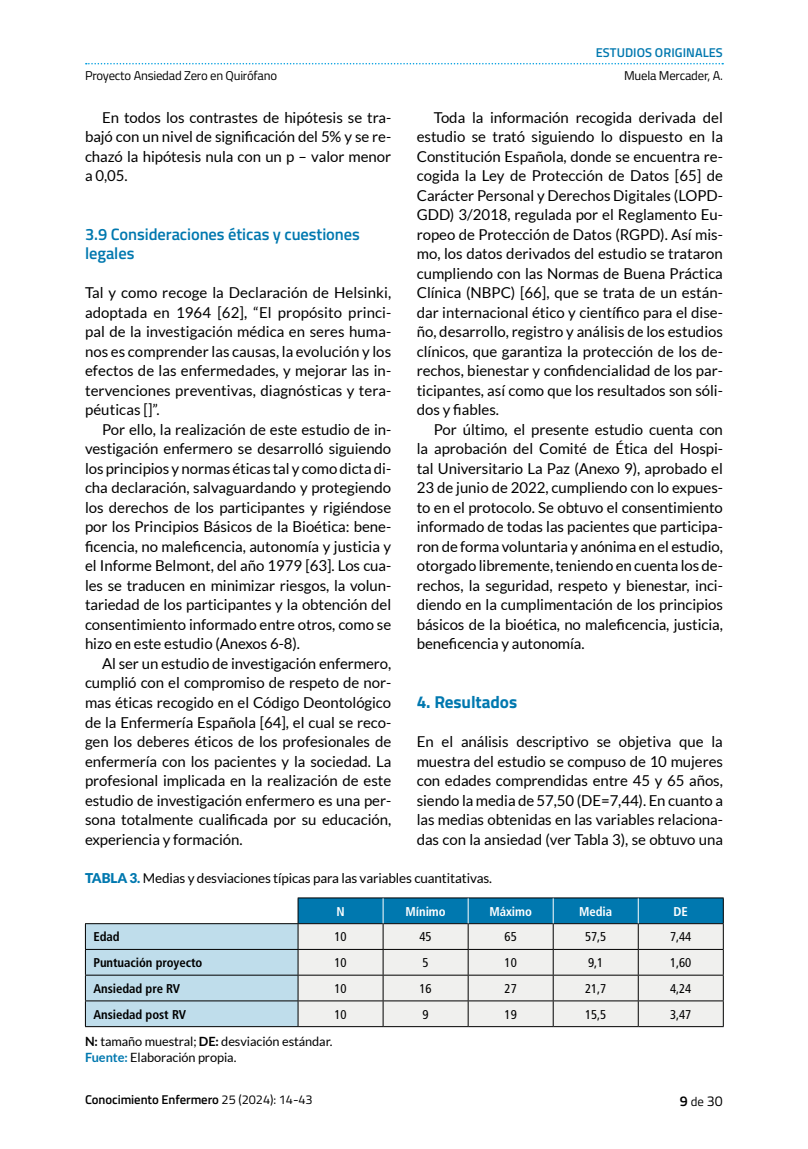
<style>
.page{position:relative;width:808px;height:1149px;background:#fff}
.page>*{position:absolute;margin:0;border:0;box-sizing:border-box;transform-origin:0 0}
.t1{font:700 17.25px "Titillium Web";letter-spacing:-.005em;color:#0078af}
.t2{font:600 16.5px/19.5px "Titillium Web";letter-spacing:-.005em;color:#0078af}
.t3{font:15px/19.5px "Lato";letter-spacing:-.005em;color:#000;text-align:justify}
.t4{font:13.5px "Lato";letter-spacing:-.01em;color:#000}
.t5{font:12.75px/16.5px "Lato";letter-spacing:-.005em;color:#000}
.t6{font:condensed 12.75px "Frutiger LT Std";letter-spacing:-.005em;color:#000}
.t7{font:12.75px "Titillium Web";letter-spacing:-.015em;color:#000}
.t8{font:700 condensed 12.75px "Frutiger LT Std";letter-spacing:-.005em;color:#000}
.t9{font:600 12.75px "Titillium Web";letter-spacing:-.005em;color:#000}
.t10{font:700 condensed 12.75px "Frutiger LT Std";letter-spacing:-.005em;color:#fff}
.t11{font:600 12.75px "Titillium Web";letter-spacing:.005em;color:#0078af}
.s1{font-weight:900;color:#0078af}
.s2{font-weight:700}
.s3{font-weight:700;color:#0078af}
.s4{font-weight:400}
.s5{font-weight:600;font-size:14.25px}
.s6{font-size:14.25px}
</style>
<div class="page">
<svg style="left:86px;top:63px;width:637px;height:1px"></svg>
<svg style="left:85px;top:897px;width:639px;height:129px;background:#bbd2db"></svg>
<p class="t11" style="left:596px;top:43px;width:129px">ESTUDIOS ORIGINALES</p>
<p class="t7" style="left:85px;top:66px;width:194px">Proyecto Ansiedad Zero en Quirófano</p>
<p class="t7" style="left:624px;top:66px;width:100px">Muela Mercader, A.</p>
<p class="t3" style="left:85px;top:107px;width:308px;text-indent:17px">En todos los contrastes de hipótesis se tra&shy;bajó con un nivel de significación del 5% y se re&shy;chazó la hipótesis nula con un p – valor menor a 0,05.</p>
<p class="t2" style="left:85px;top:223px;width:276px">3.9 Consideraciones éticas y cuestiones legales</p>
<p class="t3" style="left:85px;top:283px;width:308px">Tal y como recoge la Declaración de Helsinki, adoptada en 1964 [62], “El propósito princi&shy;pal de la investigación médica en seres huma&shy;nos es comprender las causas, la evolución y los efectos de las enfermedades, y mejorar las in&shy;tervenciones preventivas, diagnósticas y tera&shy;péuticas []”.</p>
<p class="t3" style="left:85px;top:419px;width:308px;text-indent:17px">Por ello, la realización de este estudio de in&shy;vestigación enfermero se desarrolló siguiendo los principios y normas éticas tal y como dicta di&shy;cha declaración, salvaguardando y protegiendo los derechos de los participantes y rigiéndose por los Principios Básicos de la Bioética: bene&shy;ficencia, no maleficencia, autonomía y justicia y el Informe Belmont, del año 1979 [63]. Los cua&shy;les se traducen en minimizar riesgos, la volun&shy;tariedad de los participantes y la obtención del consentimiento informado entre otros, como se hizo en este estudio (Anexos 6-8).</p>
<p class="t3" style="left:85px;top:653px;width:308px;text-indent:17px">Al ser un estudio de investigación enfermero, cumplió con el compromiso de respeto de nor&shy;mas éticas recogido en el Código Deontológico de la Enfermería Española [64], el cual se reco&shy;gen los deberes éticos de los profesionales de enfermería con los pacientes y la sociedad. La profesional implicada en la realización de este estudio de investigación enfermero es una per&shy;sona totalmente cualificada por su educación, experiencia y formación.</p>
<p class="t3" style="left:417px;top:107px;width:308px;text-indent:17px">Toda la información recogida derivada del estudio se trató siguiendo lo dispuesto en la Constitución Española, donde se encuentra re&shy;cogida la Ley de Protección de Datos [65] de Carácter Personal y Derechos Digitales (LOPD-GDD) 3/2018, regulada por el Reglamento Eu&shy;ropeo de Protección de Datos (RGPD). Así mis&shy;mo, los datos derivados del estudio se trataron cumpliendo con las Normas de Buena Práctica Clínica (NBPC) [66], que se trata de un están&shy;dar internacional ético y científico para el dise&shy;ño, desarrollo, registro y análisis de los estudios clínicos, que garantiza la protección de los de&shy;rechos, bienestar y confidencialidad de los par&shy;ticipantes, así como que los resultados son sóli&shy;dos y fiables.</p>
<p class="t3" style="left:417px;top:419px;width:308px;text-indent:17px">Por último, el presente estudio cuenta con la aprobación del Comité de Ética del Hospi&shy;tal Universitario La Paz (Anexo 9), aprobado el 23 de junio de 2022, cumpliendo con lo expues&shy;to en el protocolo. Se obtuvo el consentimiento informado de todas las pacientes que participa&shy;ron de forma voluntaria y anónima en el estudio, otorgado libremente, teniendo en cuenta los de&shy;rechos, la seguridad, respeto y bienestar, inci&shy;diendo en la cumplimentación de los principios básicos de la bioética, no maleficencia, justicia, beneficencia y autonomía.</p>
<p class="t1" style="left:417px;top:688px;width:102px">4. Resultados</p>
<p class="t3" style="left:417px;top:731px;width:308px">En el análisis descriptivo se objetiva que la muestra del estudio se compuso de 10 mujeres con edades comprendidas entre 45 y 65 años, siendo la media de 57,50 (DE=7,44). En cuanto a las medias obtenidas en las variables relaciona&shy;das con la ansiedad (ver Tabla 3), se obtuvo una</p>
<p class="t4" style="left:85px;top:870px;width:408px"><span class="s1">TABLA 3.</span> Medias y desviaciones típicas para las variables cuantitativas.</p>
<p class="t10" style="left:336px;top:903px;width:10px">N</p>
<p class="t10" style="left:406px;top:903px;width:42px">Mínimo</p>
<p class="t10" style="left:489px;top:903px;width:44px">Máximo</p>
<p class="t10" style="left:579px;top:903px;width:35px">Media</p>
<p class="t10" style="left:674px;top:903px;width:16px">DE</p>
<p class="t8" style="left:94px;top:929px;width:28px">Edad</p>
<p class="t6" style="left:334px;top:929px;width:14px">10</p>
<p class="t6" style="left:419px;top:929px;width:14px">45</p>
<p class="t6" style="left:505px;top:929px;width:14px">65</p>
<p class="t6" style="left:585px;top:929px;width:23px">57,5</p>
<p class="t6" style="left:670px;top:929px;width:23px">7,44</p>
<p class="t8" style="left:94px;top:954px;width:110px">Puntuación proyecto</p>
<p class="t6" style="left:334px;top:954px;width:14px">10</p>
<p class="t6" style="left:423px;top:954px;width:8px">5</p>
<p class="t6" style="left:505px;top:954px;width:14px">10</p>
<p class="t6" style="left:588px;top:954px;width:17px">9,1</p>
<p class="t6" style="left:670px;top:954px;width:23px">1,60</p>
<p class="t8" style="left:94px;top:980px;width:88px">Ansiedad pre RV</p>
<p class="t6" style="left:334px;top:980px;width:14px">10</p>
<p class="t6" style="left:419px;top:980px;width:14px">16</p>
<p class="t6" style="left:505px;top:980px;width:14px">27</p>
<p class="t6" style="left:585px;top:980px;width:23px">21,7</p>
<p class="t6" style="left:670px;top:980px;width:23px">4,24</p>
<p class="t8" style="left:94px;top:1006px;width:94px">Ansiedad post RV</p>
<p class="t6" style="left:334px;top:1006px;width:14px">10</p>
<p class="t6" style="left:423px;top:1006px;width:8px">9</p>
<p class="t6" style="left:505px;top:1006px;width:14px">19</p>
<p class="t6" style="left:585px;top:1006px;width:23px">15,5</p>
<p class="t6" style="left:670px;top:1006px;width:23px">3,47</p>
<p class="t5" style="left:85px;top:1032px;width:249px"><span class="s2">N:</span> tamaño muestral; <span class="s2">DE:</span> desviación estándar.<br><span class="s3">Fuente:</span> Elaboración propia.</p>
<p class="t9" style="left:85px;top:1089px;width:229px">Conocimiento Enfermero <span class="s4">25 (2024): 14-43</span></p>
<p class="t7" style="left:680px;top:1091px;width:45px"><span class="s5">9</span> de <span class="s6">30</span></p>
</div>
